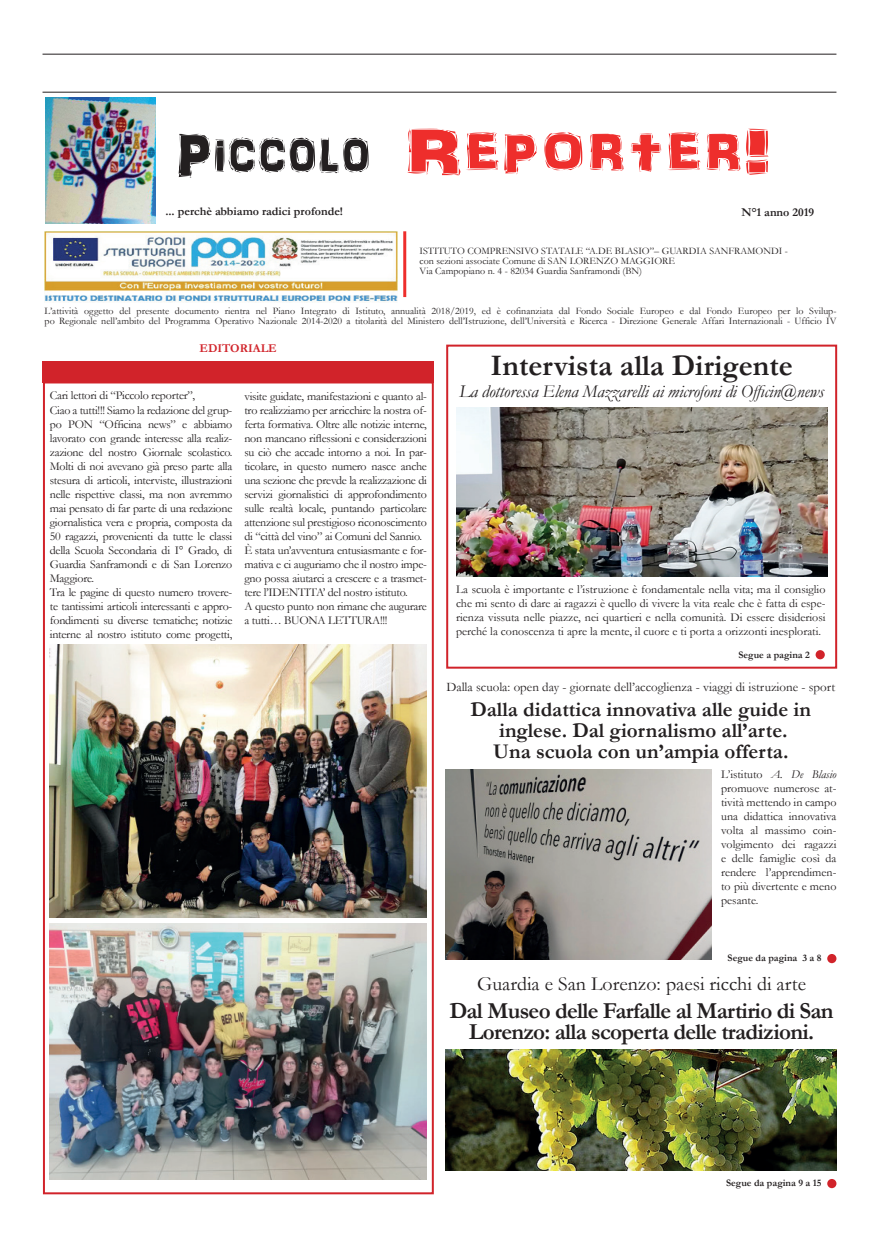
<style>
.page{position:relative;width:879px;height:1248px;background:#fff}
.page>*{position:absolute;margin:0;border:0;box-sizing:border-box;transform-origin:0 0}
.t1{font:700 30px "Garamond";color:#231f20}
.t2{font:700 23px/21px "Garamond";letter-spacing:-.03em;color:#231f20;text-align:center}
.t3{font:700 21px/21px "Garamond";color:#231f20;text-align:center}
.t4{font:20px "Garamond";color:#231f20}
.t5{font:italic 18px "Garamond";letter-spacing:-.01em;color:#231f20}
.t6{font:13px "Garamond";color:#231f20}
.t7{font:12px/14px "Garamond";letter-spacing:-.02em;color:#231f20}
.t8{font:700 12px "Garamond";color:#231f20}
.t9{font:700 12px "Garamond";color:#d1232a}
.t10{font:10px/10px "Garamond";color:#231f20}
.t11{font:700 10px "Garamond";color:#231f20}
.s1{font-style:italic}
</style>
<div class="page">
<hr style="left:43px;top:92px;width:793px;height:1px;background:#231f20">
<hr style="left:43px;top:54px;width:793px;height:1px;background:#231f20">
<svg style="left:179px;top:134px;width:189px;height:44px"></svg>
<svg style="left:407px;top:128px;width:361px;height:48px"></svg>
<img style="left:45px;top:231px;width:352px;height:72px">
<hr style="left:403px;top:231px;width:3px;height:66px;background:#ee2e2c">
<img style="left:45px;top:98px;width:111px;height:125px">
<div style="left:43px;top:381px;width:391px;height:813px;border:2px solid #d1232a"></div>
<div style="left:43px;top:361px;width:391px;height:21px;background:#d1232a"></div>
<div style="left:446px;top:344px;width:391px;height:324px;border:2px solid #d1232a"></div>
<img style="left:456px;top:407px;width:371px;height:169px">
<div style="left:815px;top:650px;width:10px;height:9px;background:#d1232a;border-radius:50%"></div>
<img style="left:446px;top:769px;width:265px;height:190px">
<img style="left:50px;top:644px;width:377px;height:273px">
<div style="left:827px;top:953px;width:9px;height:10px;background:#d1232a;border-radius:50%"></div>
<img style="left:50px;top:923px;width:377px;height:255px">
<div style="left:827px;top:1178px;width:9px;height:9px;background:#d1232a;border-radius:50%"></div>
<img style="left:445px;top:1049px;width:391px;height:121px">
<p class="t8" style="left:165px;top:203px;width:179px">... perchè abbiamo radici profonde!</p>
<p class="t8" style="left:741px;top:204px;width:74px">N°1 anno 2019</p>
<p class="t10" style="left:420px;top:245px;width:370px">ISTITUTO COMPRENSIVO STATALE “A.DE BLASIO”– GUARDIA SANFRAMONDI - con sezioni associate Comune di SAN LORENZO MAGGIORE<br>Via Campopiano n. 4 - 82034 Guardia Sanframondi (BN)</p>
<p class="t10" style="left:45px;top:305px;width:793px">L’attività oggetto del presente documento rientra nel Piano Integrato di Istituto, annualità 2018/2019, ed è cofinanziata dal Fondo Sociale Europeo e dal Fondo Europeo per lo Svilup&shy;po Regionale nell’ambito del Programma Operativo Nazionale 2014-2020 a titolarità del Ministero dell’Istruzione, dell’Università e Ricerca - Direzione Generale Affari Internazionali - Ufficio IV</p>
<p class="t9" style="left:199px;top:340px;width:79px">EDITORIALE</p>
<p class="t7" style="left:50px;top:388px;width:184px">Cari lettori di “Piccolo reporter”,<br>Ciao a tutti!!! Siamo la redazione del grup&shy;po PON “Officina news” e abbiamo lavorato con grande interesse alla realiz&shy;zazione del nostro Giornale scolastico.<br>Molti di noi avevano già preso parte alla stesura di articoli, interviste, illustrazioni nelle rispettive classi, ma non avremmo mai pensato di far parte di una redazione giornalistica vera e propria, composta da 50 ragazzi, provenienti da tutte le classi della Scuola Secondaria di I° Grado, di Guardia Sanframondi e di San Lorenzo Maggiore.<br>Tra le pagine di questo numero trovere&shy;te tantissimi articoli interessanti e appro&shy;fondimenti su diverse tematiche; notizie interne al nostro istituto come progetti,</p>
<p class="t7" style="left:244px;top:388px;width:184px">visite guidate, manifestazioni e quanto al&shy;tro realizziamo per arricchire la nostra of&shy;ferta formativa. Oltre alle notizie interne, non mancano riflessioni e considerazioni su ciò che accade intorno a noi. In par&shy;ticolare, in questo numero nasce anche una sezione che prevde la realizzazione di servizi giornalistici di approfondimento sulle realtà locale, puntando particolare attenzione sul prestigioso riconoscimento di “città del vino” ai Comuni del Sannio.<br>È stata un’avventura entusiasmante e for&shy;mativa e ci auguriamo che il nostro impe&shy;gno possa aiutarci a crescere e a trasmet&shy;tere l’IDENTITA’ del nostro istituto.<br>A questo punto non rimane che augurare a tutti… BUONA LETTURA!!!</p>
<h1 class="t1" style="left:490px;top:345px;width:304px">Intervista alla Dirigente</h1>
<h3 class="t5" style="left:459px;top:379px;width:366px">La dottoressa Elena Mazzarelli ai microfoni di Officin@news</h3>
<p class="t7" style="left:456px;top:582px;width:371px;text-align:justify">La scuola è importante e l’istruzione è fondamentale nella vita; ma il consiglio che mi sento di dare ai ragazzi è quello di vivere la vita reale che è fatta di espe&shy;rienza vissuta nelle piazze, nei quartieri e nella comunità. Di essere disideriosi perché la conoscenza ti apre la mente, il cuore e ti porta a orizzonti inesplorati.</p>
<p class="t11" style="left:738px;top:647px;width:73px">Segue a pagina 2</p>
<p class="t6" style="left:446px;top:678px;width:390px">Dalla scuola: open day - giornate dell’accoglienza - viaggi di istruzione - sport</p>
<h3 class="t3" style="left:470px;top:698px;width:342px">Dalla didattica innovativa alle guide in inglese. Dal giornalismo all’arte.<br>Una scuola con un’ampia offerta.</h3>
<p class="t7" style="left:721px;top:767px;width:117px;text-align:justify">L’istituto <span class="s1">A. De Blasio </span>promuove numerose at&shy;tività mettendo in campo una didattica innovativa volta al massimo coin&shy;volgimento dei ragazzi e delle famiglie così da rendere l’apprendimen&shy;to più divertente e meno pesante.</p>
<p class="t11" style="left:727px;top:951px;width:95px">Segue da pagina 3 a 8</p>
<h3 class="t4" style="left:477px;top:970px;width:330px">Guardia e San Lorenzo: paesi ricchi di arte</h3>
<h2 class="t2" style="left:449px;top:999px;width:386px">Dal Museo delle Farfalle al Martirio di San<br>Lorenzo: alla scoperta delle tradizioni.</h2>
<p class="t11" style="left:726px;top:1176px;width:97px">Segue da pagina 9 a 15</p>
</div>
